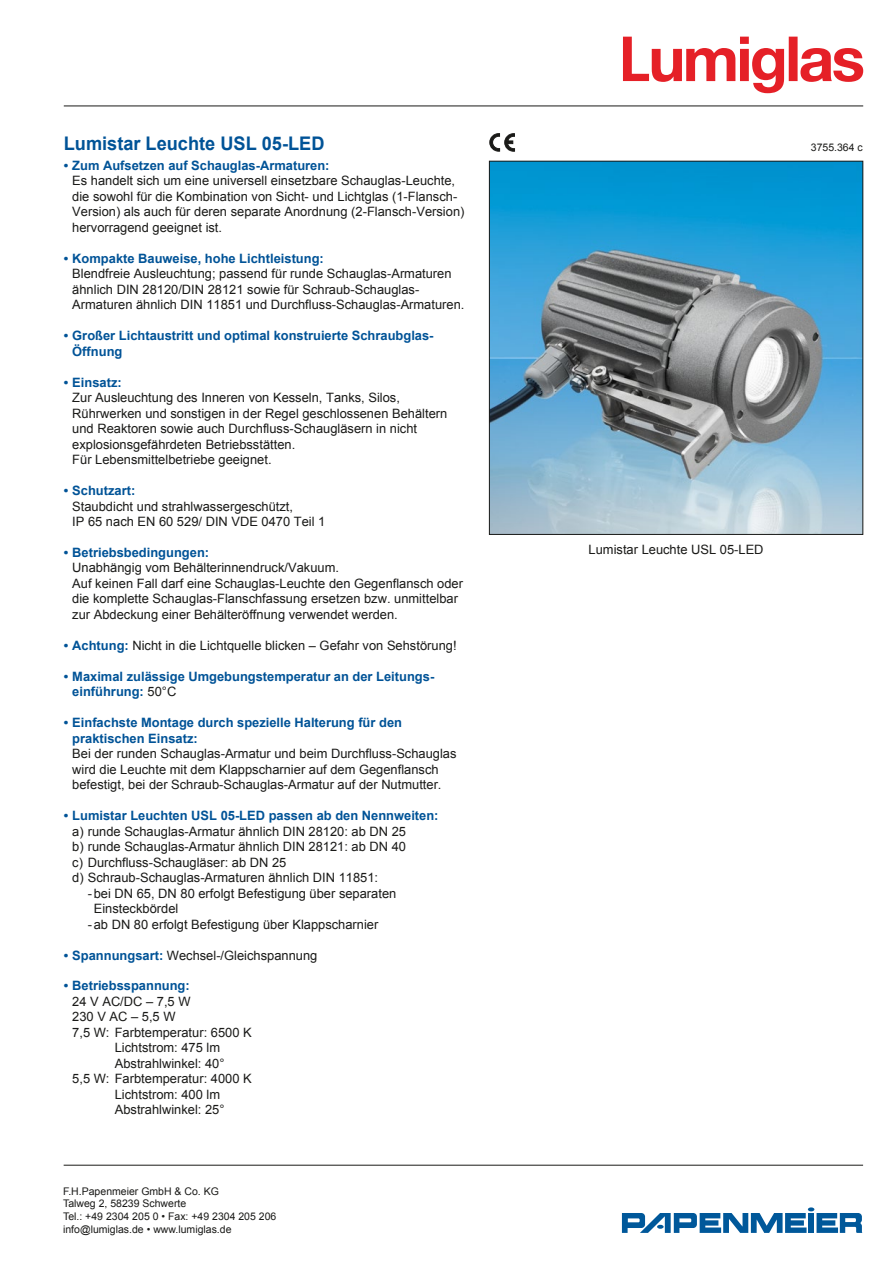
<style>
.page{position:relative;width:893px;height:1263px;background:#fff}
.page>*{position:absolute;margin:0;border:0;box-sizing:border-box;transform-origin:0 0}
.t1{font:700 18.75px "Arial";color:#005397}
.t2{font:12.9px/15.5px "Arial";color:#1a1a18}
.t3{font:700 12.9px/15.5px "Arial";color:#005397}
.t4{font:10.5px/12.6px "Arial";color:#1a1a18}
.s1{font-weight:700;color:#005397}
.s2{font-weight:400;color:#1a1a18}
</style>
<div class="page">
<img style="left:491px;top:163px;width:370px;height:370px">
<div style="left:489px;top:161px;width:374px;height:374px;border:1px solid #1a1a18"></div>
<svg style="left:490px;top:134px;width:25px;height:17px"></svg>
<hr style="left:64px;top:1165px;width:799px;height:1px;background:#1a1a18">
<svg style="left:622px;top:1207px;width:241px;height:26px"></svg>
<hr style="left:64px;top:106px;width:799px;height:1px;background:#1a1a18">
<svg style="left:623px;top:37px;width:240px;height:56px"></svg>
<h1 class="t1" style="left:64px;top:131px;width:262px">Lumistar Leuchte USL 05-LED</h1>
<p class="t3" style="left:64px;top:158px;width:267px">• Zum Aufsetzen auf Schauglas-Armaturen:</p>
<p class="t2" style="left:72px;top:173px;width:394px">Es handelt sich um eine universell einsetzbare Schauglas-Leuchte, die sowohl für die Kombination von Sicht- und Lichtglas (1-Flansch-Version) als auch für deren separate Anordnung (2-Flansch-Version) hervorragend geeignet ist.</p>
<p class="t3" style="left:64px;top:251px;width:262px">• Kompakte Bauweise, hohe Lichtleistung:</p>
<p class="t2" style="left:72px;top:266px;width:394px">Blendfreie Ausleuchtung; passend für runde Schauglas-Armaturen ähnlich DIN 28120/DIN 28121 sowie für Schraub-Schauglas-<br>Armaturen ähnlich DIN 11851 und Durchfluss-Schauglas-Armaturen.</p>
<p class="t3" style="left:72px;top:328px;width:363px;text-indent:-9px">• Großer Lichtaustritt und optimal konstruierte Schraubglas-<br>Öffnung</p>
<p class="t3" style="left:64px;top:375px;width:59px">• Einsatz:</p>
<p class="t2" style="left:72px;top:390px;width:376px">Zur Ausleuchtung des Inneren von Kesseln, Tanks, Silos, Rührwerken und sonstigen in der Regel geschlossenen Behältern und Reaktoren sowie auch Durchfluss-Schaugläsern in nicht explosionsgefährdeten Betriebsstätten.<br>Für Lebensmittelbetriebe geeignet.</p>
<p class="t3" style="left:64px;top:483px;width:73px">• Schutzart:</p>
<p class="t2" style="left:72px;top:498px;width:255px">Staubdicht und strahlwassergeschützt,<br>IP 65 nach EN 60 529/ DIN VDE 0470 Teil 1</p>
<p class="t3" style="left:64px;top:545px;width:147px">• Betriebsbedingungen:</p>
<p class="t2" style="left:72px;top:560px;width:392px">Unabhängig vom Behälterinnendruck/Vakuum.<br>Auf keinen Fall darf eine Schauglas-Leuchte den Gegenflansch oder die komplette Schauglas-Flanschfassung ersetzen bzw. unmittelbar zur Abdeckung einer Behälteröffnung verwendet werden.</p>
<p class="t2" style="left:64px;top:638px;width:394px"><span class="s1">• Achtung:</span> Nicht in die Lichtquelle blicken – Gefahr von Sehstörung!</p>
<p class="t3" style="left:72px;top:669px;width:363px;text-indent:-9px">• Maximal zulässige Umgebungstemperatur an der Leitungs&shy;einführung: <span class="s2">50°C</span></p>
<p class="t3" style="left:72px;top:715px;width:331px;text-indent:-9px">• Einfachste Montage durch spezielle Halterung für den praktischen Einsatz:</p>
<p class="t2" style="left:72px;top:746px;width:386px">Bei der runden Schauglas-Armatur und beim Durchfluss-Schauglas wird die Leuchte mit dem Klappscharnier auf dem Gegenflansch befestigt, bei der Schraub-Schauglas-Armatur auf der Nutmutter.</p>
<p class="t3" style="left:64px;top:808px;width:376px">• Lumistar Leuchten USL 05-LED passen ab den Nennweiten:</p>
<p class="t2" style="left:72px;top:823px;width:335px">a) runde Schauglas-Armatur ähnlich DIN 28120: ab DN 25 b) runde Schauglas-Armatur ähnlich DIN 28121: ab DN 40 c) Durchfluss-Schaugläser: ab DN 25<br>d) Schraub-Schauglas-Armaturen ähnlich DIN 11851:</p>
<p class="t2" style="left:88px;top:885px;width:310px">-bei DN 65, DN 80 erfolgt Befestigung über separaten</p>
<p class="t2" style="left:94px;top:901px;width:86px">Einsteckbördel</p>
<p class="t2" style="left:88px;top:916px;width:292px">-ab DN 80 erfolgt Befestigung über Klappscharnier</p>
<p class="t2" style="left:64px;top:947px;width:255px"><span class="s1">• Spannungsart:</span> Wechsel-/Gleichspannung</p>
<p class="t3" style="left:64px;top:979px;width:128px">• Betriebsspannung:</p>
<p class="t2" style="left:72px;top:994px;width:120px">24 V AC/DC – 7,5 W</p>
<p class="t2" style="left:72px;top:1009px;width:105px">230 V AC – 5,5 W</p>
<p class="t2" style="left:72px;top:1025px;width:181px">7,5 W: Farbtemperatur: 6500 K</p>
<p class="t2" style="left:115px;top:1040px;width:107px">Lichtstrom: 475 lm</p>
<p class="t2" style="left:115px;top:1056px;width:111px">Abstrahlwinkel: 40°</p>
<p class="t2" style="left:72px;top:1071px;width:181px">5,5 W: Farbtemperatur: 4000 K</p>
<p class="t2" style="left:115px;top:1087px;width:107px">Lichtstrom: 400 lm</p>
<p class="t2" style="left:115px;top:1102px;width:111px">Abstrahlwinkel: 25°</p>
<p class="t4" style="left:63px;top:1185px;width:215px">F.H.Papenmeier GmbH &amp; Co. KG<br>Talweg 2, 58239 Schwerte<br>Tel.: +49 2304 205 0 • Fax: +49 2304 205 206 info@lumiglas.de • www.lumiglas.de</p>
<p class="t4" style="left:811px;top:141px;width:53px">3755.364 c</p>
<p class="t2" style="left:589px;top:542px;width:176px">Lumistar Leuchte USL 05-LED</p>
</div>
